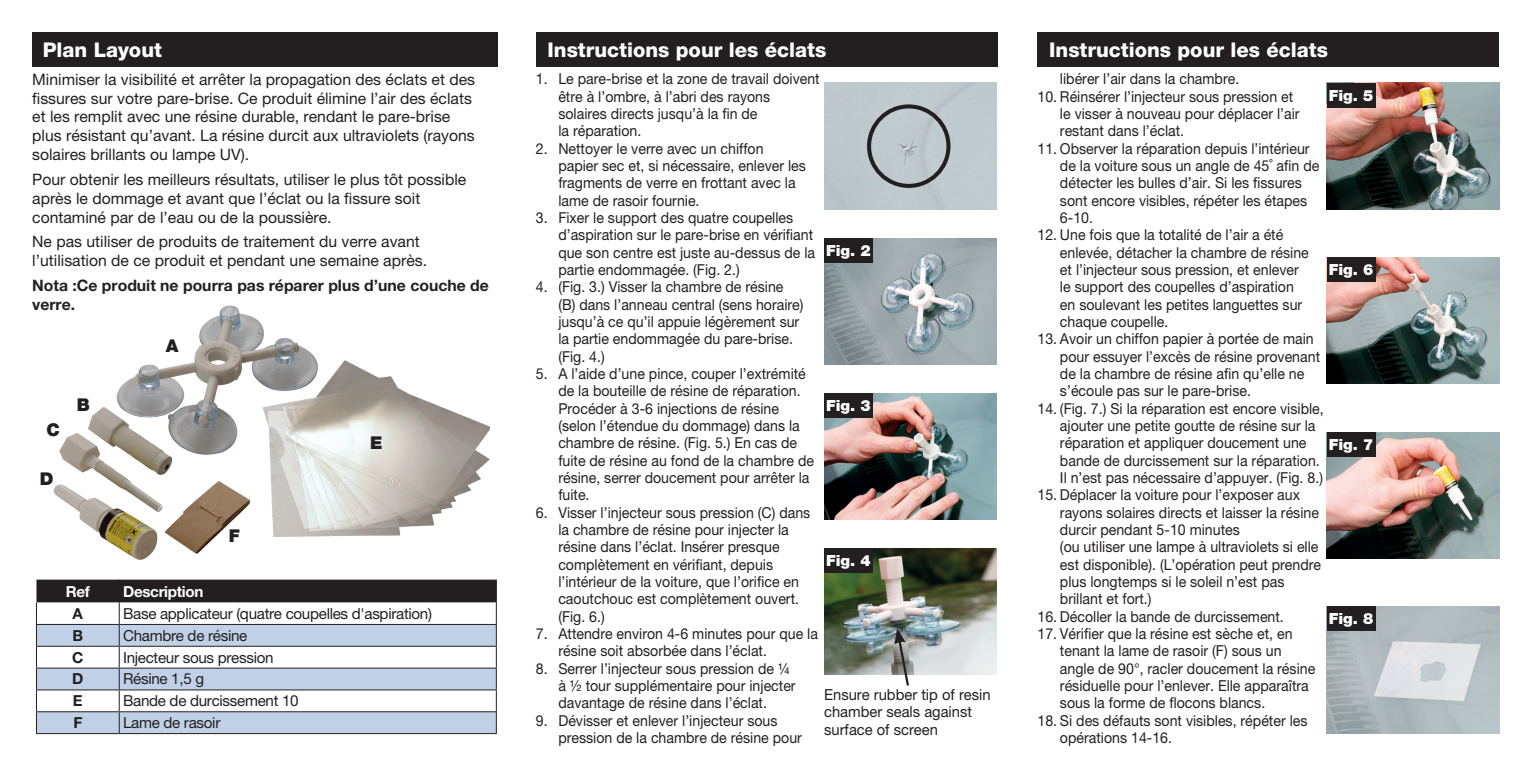
<style>
.page{position:relative;width:1531px;height:766px;background:#fff}
.page>*{position:absolute;margin:0;border:0;box-sizing:border-box;transform-origin:0 0}
.t1{font:800 20.25px "Helvetica Neue LT Pro";color:#fff}
.t2{font:900 17.55px "Helvetica Neue LT Pro";color:#231f20}
.t3{font:15.75px/18.9px "Helvetica Neue LT Pro";color:#231f20}
.t4{font:700 15.75px/18.9px "Helvetica Neue LT Pro";color:#231f20}
.t5{font:15.3px "Helvetica Neue LT Pro";letter-spacing:-.02em;color:#231f20}
.t6{font:15.3px/17.1px "Helvetica Neue LT Pro";color:#231f20}
.t7{font:900 15.3px "Helvetica Neue LT Pro";color:#fff}
.t8{font:700 15.3px "Helvetica Neue LT Pro";letter-spacing:-.02em;color:#fff}
.t9{font:700 15.3px "Helvetica Neue LT Pro";color:#231f20}
.t10{font:15.08px/17.3px "Helvetica Neue LT Pro";color:#231f20;scale:.94 1}
</style>
<div class="page">
<hr style="left:36px;top:733px;width:83px;height:1px;background:#231f20">
<hr style="left:119px;top:733px;width:378px;height:1px;background:#231f20">
<svg style="left:36px;top:579px;width:461px;height:154px"></svg>
<div style="left:536px;top:32px;width:461px;height:34px;background:#231f20"></div>
<img style="left:824px;top:83px;width:172px;height:126px">
<div style="left:867px;top:104px;width:83px;height:84px;border:4px solid #231f20;border-radius:50%"></div>
<img style="left:53px;top:305px;width:436px;height:255px">
<div style="left:32px;top:32px;width:465px;height:34px;background:#231f20"></div>
<img style="left:824px;top:238px;width:172px;height:126px">
<div style="left:824px;top:238px;width:48px;height:24px;background:#231f20"></div>
<img style="left:824px;top:393px;width:172px;height:126px">
<div style="left:824px;top:393px;width:48px;height:24px;background:#231f20"></div>
<img style="left:824px;top:548px;width:172px;height:126px">
<div style="left:824px;top:548px;width:48px;height:24px;background:#231f20"></div>
<div style="left:1037px;top:32px;width:462px;height:34px;background:#231f20"></div>
<img style="left:1327px;top:257px;width:172px;height:127px">
<div style="left:1327px;top:257px;width:48px;height:25px;background:#231f20"></div>
<img style="left:1327px;top:83px;width:172px;height:126px">
<div style="left:1327px;top:83px;width:48px;height:24px;background:#231f20"></div>
<img style="left:1327px;top:432px;width:172px;height:126px">
<div style="left:1327px;top:432px;width:48px;height:24px;background:#231f20"></div>
<img style="left:1327px;top:606px;width:172px;height:126px">
<div style="left:1327px;top:606px;width:48px;height:24px;background:#231f20"></div>
<svg style="left:894px;top:628px;width:16px;height:58px"></svg>
<h1 class="t1" style="left:43px;top:38px;width:121px">Plan Layout</h1>
<p class="t3" style="left:32px;top:69px;width:444px">Minimiser la visibilité et arrêter la propagation des éclats et des fissures sur votre pare-brise. Ce produit élimine l’air des éclats et les remplit avec une résine durable, rendant le pare-brise plus résistant qu’avant. La résine durcit aux ultraviolets (rayons solaires brillants ou lampe UV).</p>
<p class="t3" style="left:32px;top:170px;width:436px">Pour obtenir les meilleurs résultats, utiliser le plus tôt possible après le dommage et avant que l’éclat ou la fissure soit contaminé par de l’eau ou de la poussière.</p>
<p class="t3" style="left:32px;top:232px;width:396px">Ne pas utiliser de produits de traitement du verre avant l’utilisation de ce produit et pendant une semaine après.</p>
<p class="t4" style="left:32px;top:275px;width:458px">Nota :Ce produit ne pourra pas réparer plus d’une couche de verre.</p>
<p class="t2" style="left:47px;top:419px;width:15px">C</p>
<p class="t2" style="left:40px;top:467px;width:15px">D</p>
<p class="t2" style="left:77px;top:394px;width:15px">B</p>
<p class="t2" style="left:166px;top:335px;width:14px">A</p>
<p class="t2" style="left:229px;top:525px;width:13px">F</p>
<p class="t2" style="left:370px;top:432px;width:14px">E</p>
<p class="t8" style="left:66px;top:581px;width:26px">Ref</p>
<p class="t8" style="left:123px;top:581px;width:82px">Description</p>
<p class="t9" style="left:73px;top:604px;width:12px">A</p>
<p class="t5" style="left:123px;top:604px;width:310px">Base applicateur (quatre coupelles d'aspiration)</p>
<p class="t9" style="left:72px;top:625px;width:12px">B</p>
<p class="t5" style="left:123px;top:626px;width:126px">Chambre de résine</p>
<p class="t9" style="left:72px;top:647px;width:13px">C</p>
<p class="t5" style="left:123px;top:647px;width:152px">Injecteur sous pression</p>
<p class="t9" style="left:72px;top:669px;width:13px">D</p>
<p class="t5" style="left:123px;top:669px;width:83px">Résine 1,5 g</p>
<p class="t9" style="left:73px;top:691px;width:11px">E</p>
<p class="t5" style="left:123px;top:691px;width:177px">Bande de durcissement 10</p>
<p class="t9" style="left:73px;top:713px;width:11px">F</p>
<p class="t5" style="left:123px;top:713px;width:99px">Lame de rasoir</p>
<h1 class="t1" style="left:547px;top:38px;width:280px">Instructions pour les éclats</h1>
<p class="t10" style="left:558px;top:70px;width:280px;text-indent:-23px">1. Le pare-brise et la zone de travail doivent être à l’ombre, à l’abri des rayons solaires directs jusqu’à la fin de<br>la réparation.</p>
<p class="t10" style="left:558px;top:139px;width:265px;text-indent:-23px">2. Nettoyer le verre avec un chiffon papier sec et, si nécessaire, enlever les fragments de verre en frottant avec la lame de rasoir fournie.</p>
<p class="t10" style="left:558px;top:208px;width:275px;text-indent:-23px">3. Fixer le support des quatre coupelles d’aspiration sur le pare-brise en vérifiant que son centre est juste au-dessus de la partie endommagée. (Fig. 2.)</p>
<p class="t10" style="left:558px;top:278px;width:262px;text-indent:-23px">4. (Fig. 3.) Visser la chambre de résine (B) dans l’anneau central (sens horaire) jusqu’à ce qu’il appuie légèrement sur la partie endommagée du pare-brise. (Fig. 4.)</p>
<p class="t10" style="left:558px;top:364px;width:273px;text-indent:-23px">5. A l’aide d’une pince, couper l’extrémité de la bouteille de résine de réparation.<br>Procéder à 3-6 injections de résine (selon l’étendue du dommage) dans la chambre de résine. (Fig. 5.) En cas de fuite de résine au fond de la chambre de résine, serrer doucement pour arrêter la fuite.</p>
<p class="t10" style="left:558px;top:503px;width:270px;text-indent:-23px">6. Visser l’injecteur sous pression (C) dans la chambre de résine pour injecter la résine dans l’éclat. Insérer presque complètement en vérifiant, depuis l’intérieur de la voiture, que l’orifice en caoutchouc est complètement ouvert. (Fig. 6.)</p>
<p class="t10" style="left:558px;top:624px;width:278px;text-indent:-23px">7. Attendre environ 4-6 minutes pour que la résine soit absorbée dans l’éclat.</p>
<p class="t10" style="left:558px;top:659px;width:254px;text-indent:-23px">8. Serrer l’injecteur sous pression de ¼ à ½ tour supplémentaire pour injecter davantage de résine dans l’éclat.</p>
<p class="t10" style="left:558px;top:711px;width:261px;text-indent:-23px">9. Dévisser et enlever l’injecteur sous pression de la chambre de résine pour</p>
<p class="t7" style="left:826px;top:241px;width:46px">Fig. 2</p>
<p class="t7" style="left:826px;top:396px;width:46px">Fig. 3</p>
<p class="t7" style="left:826px;top:551px;width:46px">Fig. 4</p>
<p class="t6" style="left:824px;top:685px;width:168px">Ensure rubber tip of resin chamber seals against surface of screen</p>
<h1 class="t1" style="left:1049px;top:38px;width:280px">Instructions pour les éclats</h1>
<p class="t10" style="left:1060px;top:70px;width:192px">libérer l’air dans la chambre.</p>
<p class="t10" style="left:1060px;top:87px;width:256px;text-indent:-23px">10. Réinsérer l’injecteur sous pression et le visser à nouveau pour déplacer l’air restant dans l’éclat.</p>
<p class="t10" style="left:1060px;top:139px;width:277px;text-indent:-23px">11. Observer la réparation depuis l’intérieur de la voiture sous un angle de 45˚ afin de détecter les bulles d’air. Si les fissures sont encore visibles, répéter les étapes 6-10.</p>
<p class="t10" style="left:1060px;top:226px;width:266px;text-indent:-23px">12. Une fois que la totalité de l’air a été enlevée, détacher la chambre de résine et l’injecteur sous pression, et enlever le support des coupelles d’aspiration en soulevant les petites languettes sur chaque coupelle.</p>
<p class="t10" style="left:1060px;top:330px;width:278px;text-indent:-23px">13. Avoir un chiffon papier à portée de main pour essuyer l’excès de résine provenant de la chambre de résine afin qu’elle ne s’écoule pas sur le pare-brise.</p>
<p class="t10" style="left:1060px;top:399px;width:282px;text-indent:-23px">14. (Fig. 7.) Si la réparation est encore visible, ajouter une petite goutte de résine sur la réparation et appliquer doucement une bande de durcissement sur la réparation.<br>Il n’est pas nécessaire d’appuyer. (Fig. 8.)</p>
<p class="t10" style="left:1060px;top:486px;width:279px;text-indent:-23px">15. Déplacer la voiture pour l’exposer aux rayons solaires directs et laisser la résine durcir pendant 5-10 minutes<br>(ou utiliser une lampe à ultraviolets si elle est disponible). (L’opération peut prendre plus longtemps si le soleil n’est pas brillant et fort.)</p>
<p class="t10" style="left:1037px;top:607px;width:264px">16. Décoller la bande de durcissement.</p>
<p class="t10" style="left:1060px;top:624px;width:273px;text-indent:-23px">17. Vérifier que la résine est sèche et, en tenant la lame de rasoir (F) sous un angle de 90°, racler doucement la résine résiduelle pour l’enlever. Elle apparaîtra sous la forme de flocons blancs.</p>
<p class="t10" style="left:1060px;top:711px;width:265px;text-indent:-23px">18. Si des défauts sont visibles, répéter les opérations 14-16.</p>
<p class="t7" style="left:1328px;top:86px;width:46px">Fig. 5</p>
<p class="t7" style="left:1328px;top:260px;width:46px">Fig. 6</p>
<p class="t7" style="left:1328px;top:435px;width:46px">Fig. 7</p>
<p class="t7" style="left:1328px;top:609px;width:46px">Fig. 8</p>
</div>
